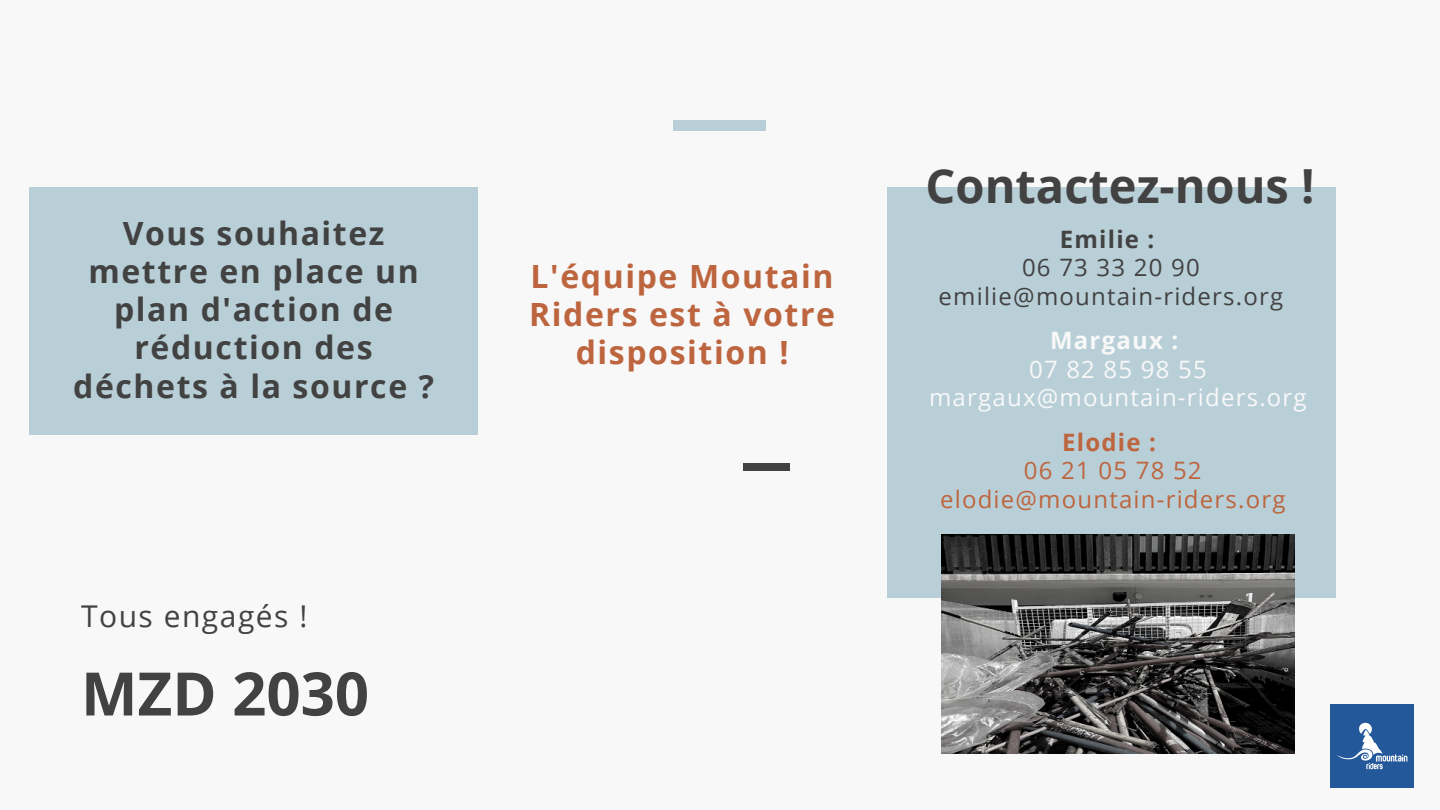
<style>
.page{position:relative;width:1440px;height:810px;background:#f8f8f8}
.page>*{position:absolute;margin:0;border:0;box-sizing:border-box;transform-origin:0 0}
.t1{font:700 60px "Open Sans";color:#424242}
.t2{font:700 47px "Open Sans";color:#424242}
.t3{font:700 32px/38.2px "Open Sans";letter-spacing:.05em;color:#424242;text-align:center}
.t4{font:700 32px/38.2px "Open Sans";letter-spacing:.05em;color:#bd653e;text-align:center}
.t5{font:30px "Open Sans";letter-spacing:.05em;color:#424242}
.t6{font:24px "Open Sans";letter-spacing:.05em;color:#f8f8f8}
.t7{font:24px "Open Sans";letter-spacing:.05em;color:#bd653e}
.t8{font:24px "Open Sans";letter-spacing:.05em;color:#424242}
.t9{font:700 24px "Open Sans";letter-spacing:.05em;color:#f8f8f8}
.t10{font:700 24px "Open Sans";letter-spacing:.05em;color:#bd653e}
.t11{font:700 24px "Open Sans";letter-spacing:.05em;color:#424242}
</style>
<div class="page">
<img style="left:1330px;top:704px;width:84px;height:83px">
<div style="left:674px;top:121px;width:92px;height:10px;background:#b9cfd8"></div>
<div style="left:29px;top:187px;width:449px;height:248px;background:#b9cfd8"></div>
<div style="left:887px;top:187px;width:448px;height:411px;background:#b9cfd8"></div>
<img style="left:941px;top:534px;width:354px;height:220px">
<div style="left:743px;top:464px;width:47px;height:7px;background:#424242"></div>
<p class="t3" style="left:73px;top:213px;width:362px">Vous souhaitez mettre en place un plan d'action de réduction des déchets à la source ?</p>
<p class="t5" style="left:81px;top:595px;width:228px">Tous engagés !</p>
<p class="t1" style="left:81px;top:651px;width:290px">MZD 2030</p>
<p class="t4" style="left:529px;top:256px;width:307px">L'équipe Moutain<br>Riders est à votre disposition !</p>
<p class="t2" style="left:926px;top:153px;width:390px">Contactez-nous !</p>
<p class="t11" style="left:1060px;top:222px;width:96px">Emilie :</p>
<p class="t8" style="left:1022px;top:251px;width:179px">06 73 33 20 90</p>
<p class="t8" style="left:939px;top:279px;width:346px">emilie@mountain-riders.org</p>
<p class="t9" style="left:1050px;top:324px;width:130px">Margaux :</p>
<p class="t6" style="left:1029px;top:352px;width:179px">07 82 85 98 55</p>
<p class="t6" style="left:929px;top:381px;width:379px">margaux@mountain-riders.org</p>
<p class="t10" style="left:1062px;top:425px;width:95px">Elodie :</p>
<p class="t7" style="left:1024px;top:454px;width:179px">06 21 05 78 52</p>
<p class="t7" style="left:940px;top:482px;width:347px">elodie@mountain-riders.org</p>
</div>
